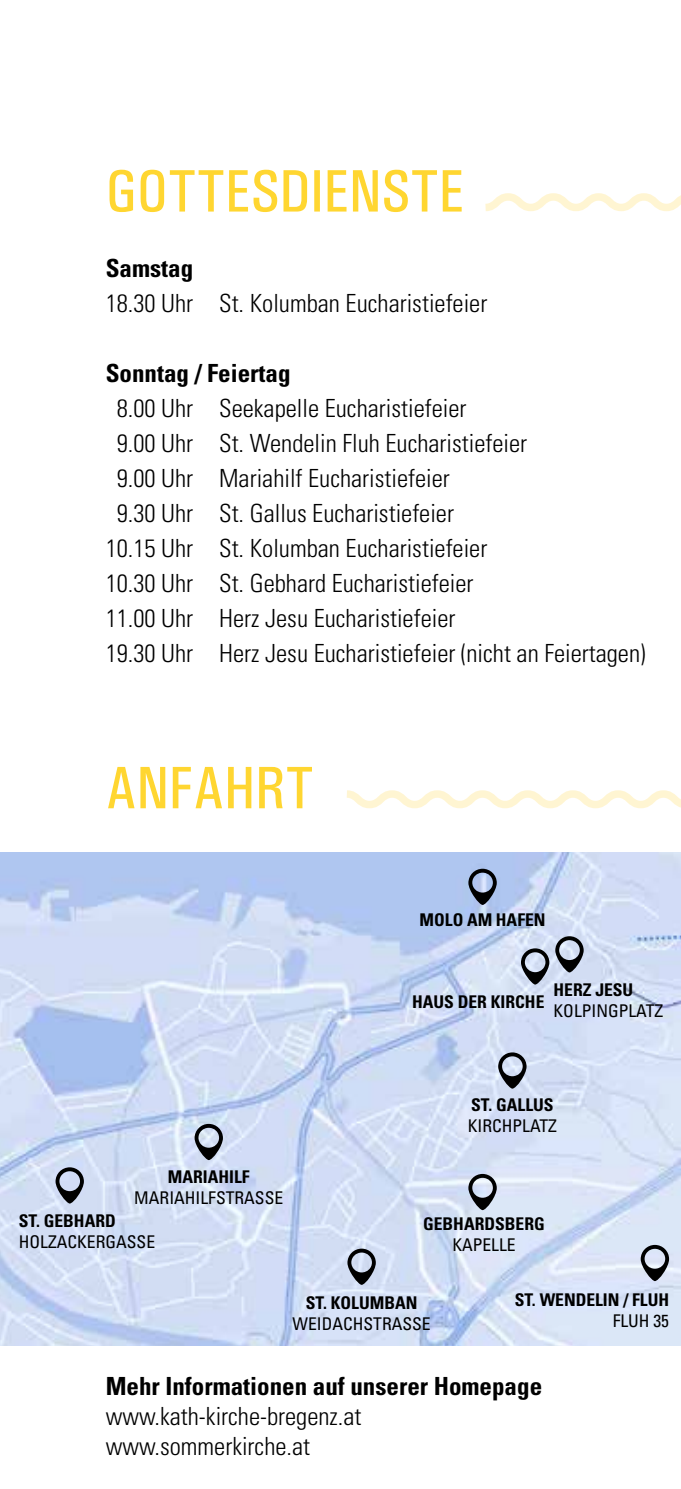
<style>
.page{position:relative;width:681px;height:1489px;background:#fff}
.page>*{position:absolute;margin:0;border:0;box-sizing:border-box;transform-origin:0 0}
.t1{font:500 condensed 60px "Univers";color:#ffd631}
.t2{font:300 condensed 25px/30px "Univers";color:#000}
.t3{font:700 condensed 25px "Univers";color:#000}
.t4{font:700 condensed 17.5px "Univers";color:#000}
.t5{font:condensed 17.5px "Univers";color:#000}
</style>
<div class="page">
<svg style="left:485px;top:193px;width:195px;height:18px"></svg>
<svg style="left:347px;top:790px;width:333px;height:19px"></svg>
<img style="left:0;top:852px;width:680px;height:493px">
<svg style="left:55px;top:1167px;width:29px;height:36px"></svg>
<svg style="left:347px;top:1248px;width:28px;height:36px"></svg>
<svg style="left:498px;top:1052px;width:28px;height:36px"></svg>
<svg style="left:555px;top:936px;width:28px;height:36px"></svg>
<svg style="left:194px;top:1123px;width:29px;height:36px"></svg>
<svg style="left:520px;top:948px;width:29px;height:36px"></svg>
<svg style="left:640px;top:1244px;width:28px;height:36px"></svg>
<svg style="left:468px;top:1173px;width:28px;height:36px"></svg>
<svg style="left:468px;top:868px;width:28px;height:36px"></svg>
<h1 class="t1" style="left:106px;top:156px;width:360px">GOTTESDIENSTE</h1>
<p class="t3" style="left:106px;top:253px;width:89px">Samstag</p>
<p class="t2" style="left:106px;top:288px;width:383px">18.30 Uhr St. Kolumban Eucharistiefeier</p>
<p class="t3" style="left:106px;top:358px;width:186px">Sonntag / Feiertag</p>
<p class="t2" style="left:117px;top:393px;width:351px">8.00 Uhr Seekapelle Eucharistiefeier</p>
<p class="t2" style="left:117px;top:428px;width:411px">9.00 Uhr St. Wendelin Fluh Eucharistiefeier</p>
<p class="t2" style="left:117px;top:463px;width:334px">9.00 Uhr Mariahilf Eucharistiefeier</p>
<p class="t2" style="left:117px;top:498px;width:338px">9.30 Uhr St. Gallus Eucharistiefeier</p>
<p class="t2" style="left:106px;top:533px;width:383px">10.15 Uhr St. Kolumban Eucharistiefeier</p>
<p class="t2" style="left:106px;top:568px;width:369px">10.30 Uhr St. Gebhard Eucharistiefeier</p>
<p class="t2" style="left:106px;top:603px;width:351px">11.00 Uhr Herz Jesu Eucharistiefeier</p>
<p class="t2" style="left:106px;top:638px;width:541px">19.30 Uhr Herz Jesu Eucharistiefeier (nicht an Feiertagen)</p>
<h1 class="t1" style="left:106px;top:752px;width:209px">ANFAHRT</h1>
<p class="t4" style="left:168px;top:1165px;width:83px">MARIAHILF</p>
<p class="t5" style="left:134px;top:1186px;width:150px">MARIAHILFSTRASSE</p>
<p class="t4" style="left:19px;top:1209px;width:98px">ST. GEBHARD</p>
<p class="t5" style="left:19px;top:1230px;width:138px">HOLZACKERGASSE</p>
<p class="t4" style="left:419px;top:908px;width:127px">MOLO AM HAFEN</p>
<p class="t4" style="left:412px;top:991px;width:134px">HAUS DER KIRCHE</p>
<p class="t4" style="left:553px;top:979px;width:81px">HERZ JESU</p>
<p class="t5" style="left:553px;top:1000px;width:111px">KOLPINGPLATZ</p>
<p class="t4" style="left:471px;top:1093px;width:84px">ST. GALLUS</p>
<p class="t5" style="left:467px;top:1114px;width:91px">KIRCHPLATZ</p>
<p class="t4" style="left:423px;top:1213px;width:123px">GEBHARDSBERG</p>
<p class="t5" style="left:452px;top:1233px;width:65px">KAPELLE</p>
<p class="t4" style="left:306px;top:1291px;width:113px">ST. KOLUMBAN</p>
<p class="t5" style="left:292px;top:1312px;width:140px">WEIDACHSTRASSE</p>
<p class="t4" style="left:514px;top:1288px;width:156px">ST. WENDELIN / FLUH</p>
<p class="t5" style="left:612px;top:1309px;width:58px">FLUH 35</p>
<p class="t3" style="left:106px;top:1370px;width:438px">Mehr Informationen auf unserer Homepage</p>
<p class="t2" style="left:106px;top:1401px;width:257px">www.kath-kirche-bregenz.at www.sommerkirche.at</p>
</div>
